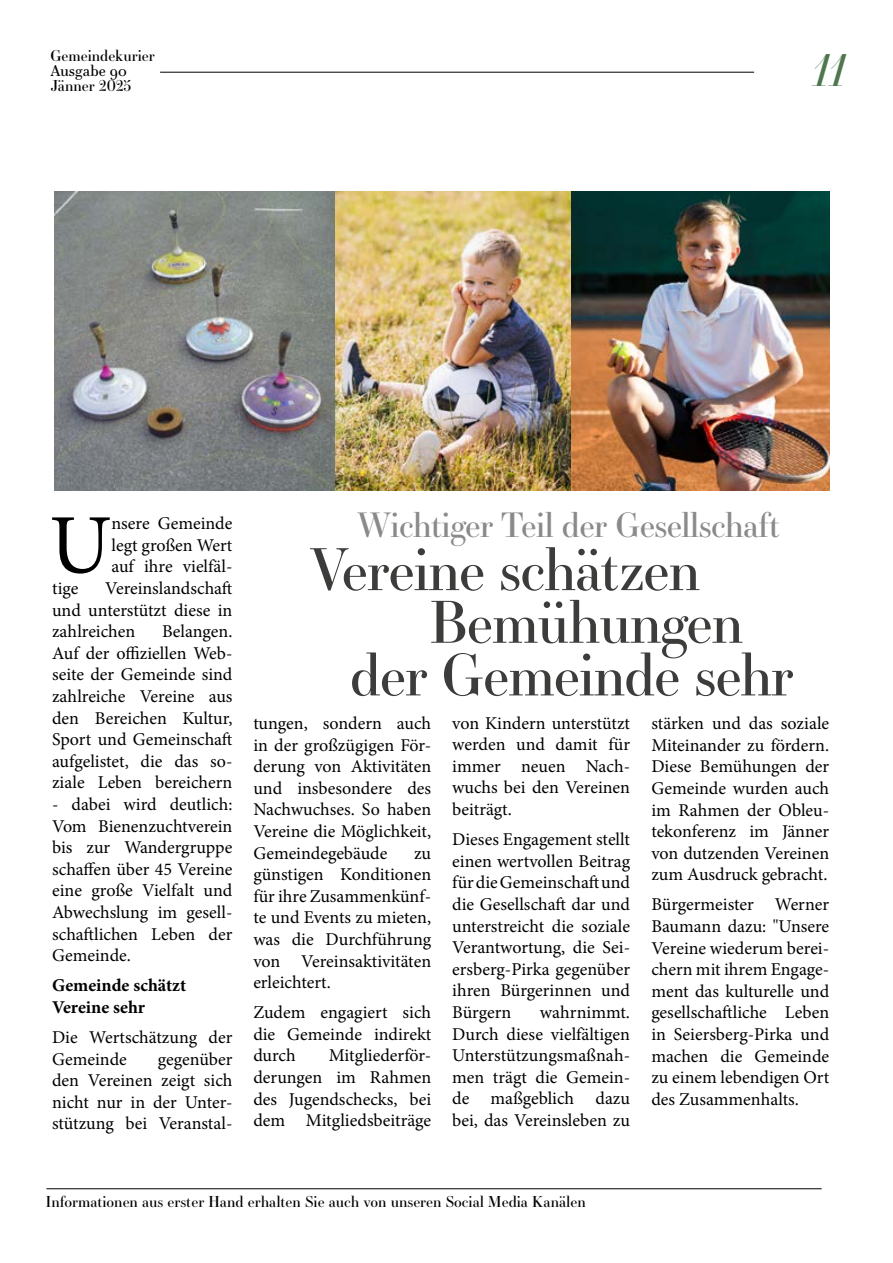
<style>
.page{position:relative;width:893px;height:1263px;background:#fff}
.page>*{position:absolute;margin:0;border:0;box-sizing:border-box;transform-origin:0 0}
.t1{font:84.45px "Minion Pro";color:#000}
.TEXT{font:57px/52.7px "Essonnes Display";letter-spacing:-.02em;color:#3c3c3b;text-align:center}
.t2{font:italic 43.5px "Essonnes Headline";color:#4e774f}
.TEXT-2{font:33.3px "Essonnes Display";letter-spacing:-.02em;color:#8b8a8a}
.t3{font:18px/21.6px "Minion Pro";color:#000;text-align:justify}
.t4{font:700 18px/21.6px "Minion Pro";color:#000}
.t5{font:15px "Essonnes Display";color:#000}
.t6{font:15px "Essonnes Text";color:#000}
</style>
<div class="page">
<hr style="left:160px;top:72px;width:594px;height:1px;background:#000">
<hr style="left:46px;top:1188px;width:776px;height:1px;background:#000">
<img style="left:54px;top:191px;width:282px;height:299px">
<img style="left:336px;top:191px;width:235px;height:299px">
<img style="left:571px;top:191px;width:258px;height:299px">
<p class="t5" style="left:50px;top:45px;width:106px">Gemeindekurier</p>
<p class="t6" style="left:50px;top:60px;width:78px">Ausgabe 90</p>
<p class="t5" style="left:50px;top:75px;width:82px">Jänner 2025</p>
<h3 class="t2" style="left:813px;top:39px;width:34px">11</h3>
<p class="t1" style="left:49px;top:489px;width:64px">U</p>
<p class="t3" style="left:111px;top:513px;width:122px">nsere Gemeinde legt großen Wert auf ihre vielfäl-</p>
<p class="t3" style="left:52px;top:577px;width:28px">tige</p>
<p class="t3" style="left:52px;top:577px;width:182px;text-indent:53px">Vereinslandschaft und unterstützt diese in zahlreichen</p>
<p class="t3" style="left:52px;top:621px;width:182px;text-indent:110px">Belangen.<br>Auf der offiziellen Web&shy;seite der Gemeinde sind zahlreiche Vereine aus den Bereichen Kultur, Sport und Gemeinschaft aufgelistet, die das so&shy;ziale Leben bereichern</p>
<p class="t3" style="left:52px;top:793px;width:182px">- dabei wird deutlich:<br>Vom Bienenzuchtverein bis zur Wandergruppe schaffen über 45 Vereine eine große Vielfalt und Abwechslung im gesell&shy;schaftlichen Leben der Gemeinde.</p>
<p class="t4" style="left:52px;top:974px;width:136px">Gemeinde schätzt<br>Vereine sehr</p>
<p class="t3" style="left:52px;top:1026px;width:182px">Die Wertschätzung der<br>Gemeinde</p>
<p class="t3" style="left:52px;top:1048px;width:182px;text-indent:106px">gegenüber den Vereinen zeigt sich nicht nur in der Unter&shy;stützung bei Veranstal-</p>
<p class="TEXT-2" style="left:357px;top:502px;width:425px">Wichtiger Teil der Gesellschaft</p>
<p class="TEXT" style="left:310px;top:541px;width:392px">Vereine schätzen</p>
<p class="TEXT" style="left:350px;top:594px;width:445px">Bemühungen<br>der Gemeinde sehr</p>
<p class="t3" style="left:253px;top:712px;width:179px">tungen, sondern auch in der großzügigen För&shy;derung von Aktivitäten und insbesondere des Nachwuchses. So haben Vereine die Möglichkeit, Gemeindegebäude</p>
<p class="t3" style="left:253px;top:842px;width:179px;text-indent:161px">zu günstigen Konditionen für ihre Zusammenkünf&shy;te und Events zu mieten, was die Durchführung von Vereinsaktivitäten erleichtert.</p>
<p class="t3" style="left:253px;top:1002px;width:179px">Zudem engagiert sich die Gemeinde indirekt durch</p>
<p class="t3" style="left:253px;top:1045px;width:179px;text-indent:75px">Mitgliederför&shy;derungen im Rahmen des Jugendschecks, bei dem Mitgliedsbeiträge</p>
<p class="t3" style="left:452px;top:712px;width:179px">von Kindern unterstützt werden und damit für immer neuen Nach&shy;wuchs bei den Vereinen beiträgt.</p>
<p class="t3" style="left:452px;top:829px;width:179px">Dieses Engagement stellt einen wertvollen Beitrag für die Gemeinschaft und die Gesellschaft dar und unterstreicht die soziale Verantwortung, die Sei&shy;ersberg-Pirka gegenüber ihren Bürgerinnen und Bürgern</p>
<p class="t3" style="left:452px;top:1001px;width:179px;text-indent:88px">wahrnimmt.<br>Durch diese vielfältigen Unterstützungsmaßnah&shy;men trägt die Gemein&shy;de maßgeblich dazu bei, das Vereinsleben zu</p>
<p class="t3" style="left:651px;top:713px;width:179px">stärken und das soziale Miteinander zu fördern.<br>Diese Bemühungen der Gemeinde wurden auch im Rahmen der Obleu&shy;tekonferenz im Jänner von dutzenden Vereinen zum Ausdruck gebracht.</p>
<p class="t3" style="left:651px;top:894px;width:179px">Bürgermeister Werner Baumann dazu: "Unsere Vereine wiederum berei&shy;chern mit ihrem Engage&shy;ment das kulturelle und gesellschaftliche Leben in Seiersberg-Pirka und machen die Gemeinde zu einem lebendigen Ort des Zusammenhalts.</p>
<p class="t5" style="left:46px;top:1191px;width:541px">Informationen aus erster Hand erhalten Sie auch von unseren Social Media Kanälen</p>
</div>
